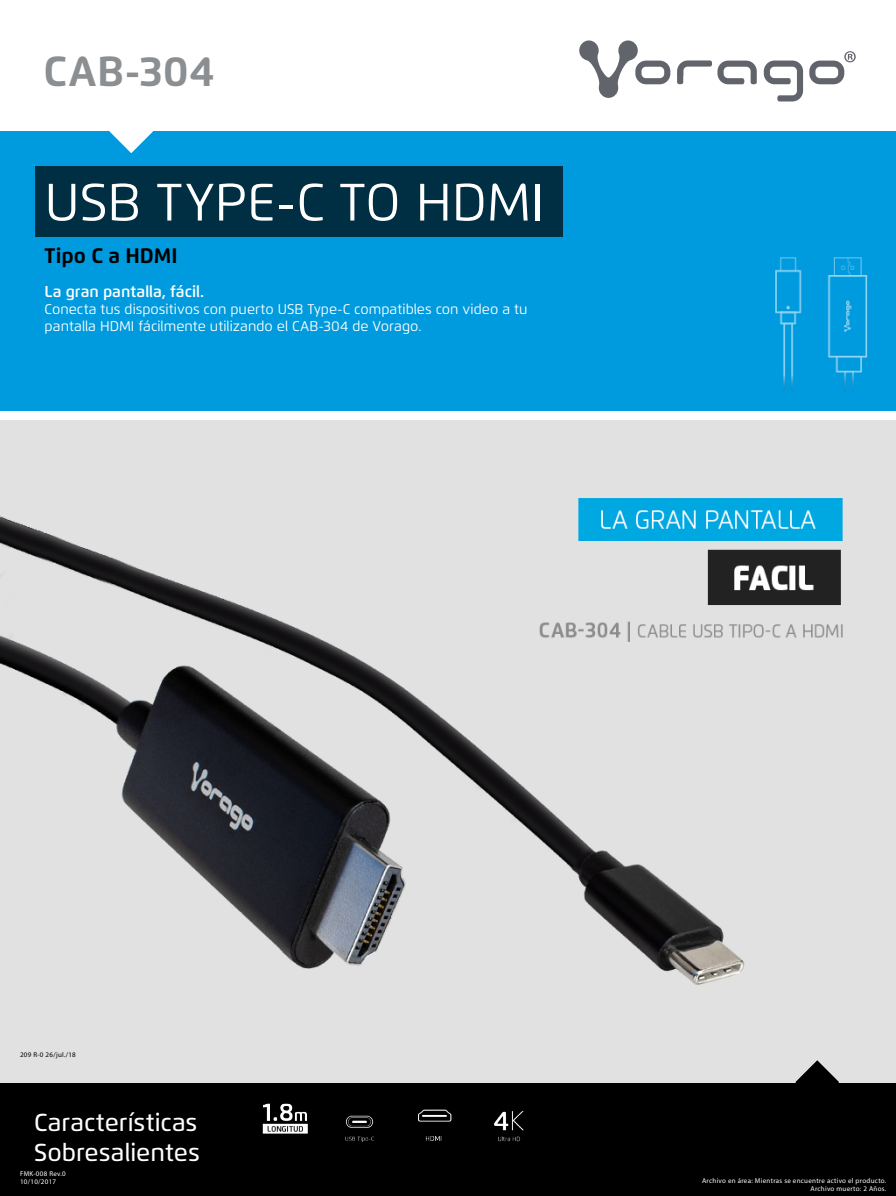
<style>
.page{position:relative;width:896px;height:1196px;background:#fff}
.page>*{position:absolute;margin:0;border:0;box-sizing:border-box;transform-origin:0 0}
.t1{font:52.5px "Flexo";color:#fff}
.t2{font:700 42px "Flexo";letter-spacing:.01em;color:#8b8f91}
.t3{font:500 24.5px/29.4px "Flexo";color:#fff}
.t4{font:700 21px "Flexo";color:#000}
.t5{font:600 15.75px "Flexo";color:#fff}
.t6{font:14px/16.8px "Flexo";color:#fff}
.t7{font:7px/7.9px "Myriad Pro";letter-spacing:.04em;color:#fff;text-align:right}
.t8{font:7px "Myriad Pro";letter-spacing:.04em;color:#000}
</style>
<div class="page">
<div style="left:0;top:1082px;width:896px;height:113px;background:#000"></div>
<div style="left:0;top:131px;width:896px;height:280px;background:#009ade"></div>
<img style="left:0;top:420px;width:896px;height:661px">
<svg style="left:109px;top:131px;width:44px;height:22px"></svg>
<div style="left:35px;top:166px;width:528px;height:70px;background:#002e43"></div>
<svg style="left:795px;top:1060px;width:44px;height:23px"></svg>
<img style="left:262px;top:1103px;width:262px;height:39px">
<svg style="left:579px;top:40px;width:91px;height:58px"></svg>
<svg style="left:809px;top:51px;width:47px;height:33px"></svg>
<svg style="left:764px;top:60px;width:39px;height:42px"></svg>
<svg style="left:677px;top:60px;width:80px;height:24px"></svg>
<h2 class="t2" style="left:44px;top:45px;width:172px">CAB-304</h2>
<h1 class="t1" style="left:45px;top:170px;width:501px">USB TYPE-C TO HDMI</h1>
<h3 class="t4" style="left:45px;top:242px;width:135px">Tipo C a HDMI</h3>
<p class="t5" style="left:45px;top:282px;width:161px">La gran pantalla, fácil.</p>
<p class="t6" style="left:45px;top:300px;width:484px">Conecta tus dispositivos con puerto USB Type-C compatibles con video a tu pantalla HDMI fácilmente utilizando el CAB-304 de Vorago.</p>
<p class="t8" style="left:20px;top:1050px;width:57px">209 R-0 26/jul./18</p>
<h3 class="t3" style="left:34px;top:1107px;width:167px">Características<br>Sobresalientes</h3>
<p class="t7" style="left:20px;top:1169px;width:47px;text-align:left">FMK-008 Rev.0<br>10/10/2017</p>
<p class="t7" style="left:702px;top:1176px;width:186px">Archivo en área: Mientras se encuentre activo el producto.<br>Archivo muerto: 2 Años.</p>
</div>
